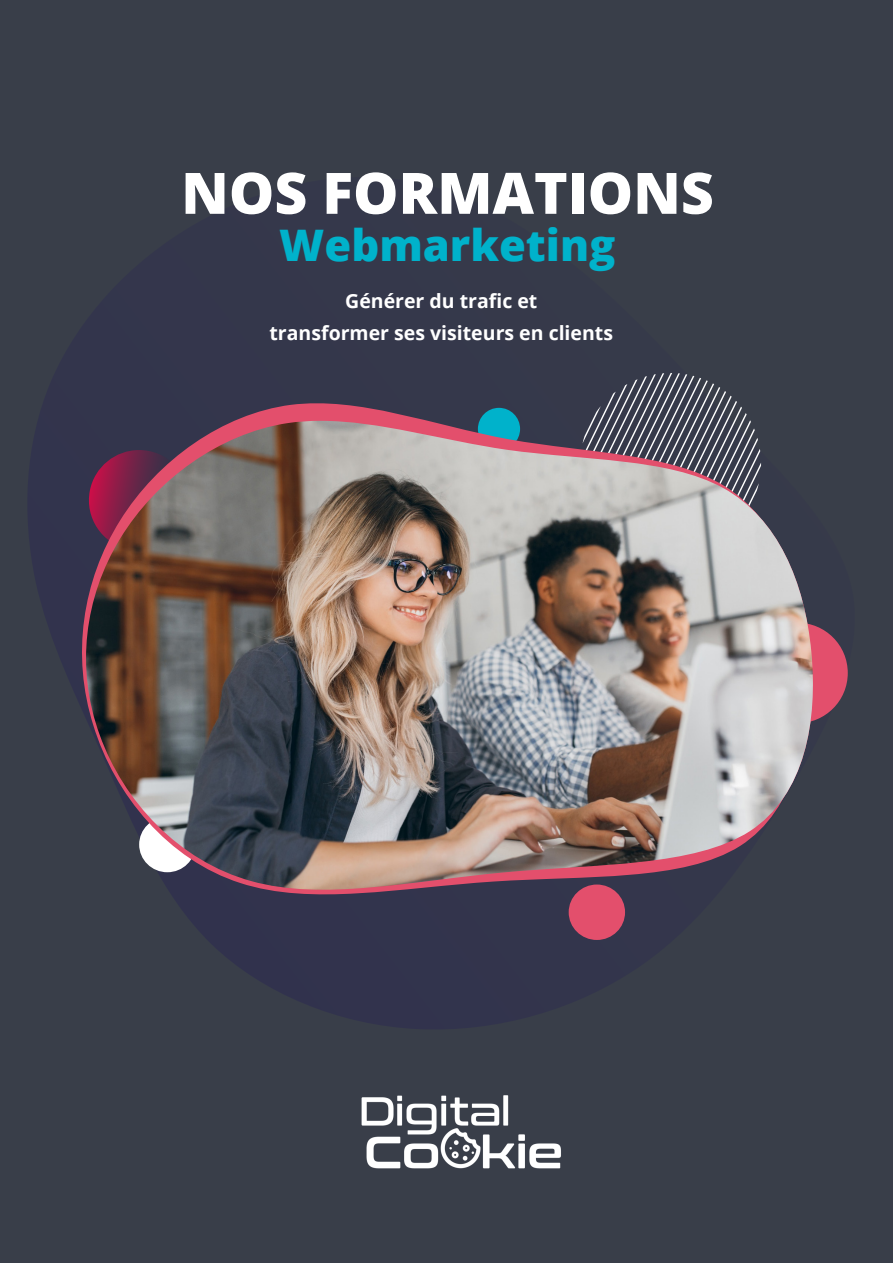
<style>
.page{position:relative;width:893px;height:1263px;background:#393e49}
.page>*{position:absolute;margin:0;border:0;box-sizing:border-box;transform-origin:0 0}
.Headline{font:800 57.15px "Open Sans";color:#fff}
.Headline-2{font:800 43.5px "Open Sans";color:#00b2cb}
.Body_Text{font:700 19.5px "Open Sans";color:#fff}
</style>
<div class="page">
<svg style="left:28px;top:493px;width:820px;height:536px"></svg>
<div style="left:747px;top:623px;width:101px;height:100px;background:#e34f6c;border-radius:50%"></div>
<svg style="left:612px;top:373px;width:119px;height:23px"></svg>
<div style="left:569px;top:884px;width:56px;height:56px;background:#e34f6c;border-radius:50%"></div>
<img style="left:361px;top:1095px;width:200px;height:74px">
<svg style="left:71px;top:396px;width:741px;height:510px"></svg>
<svg style="left:75px;top:413px;width:743px;height:488px"></svg>
<img style="left:84px;top:421px;width:730px;height:470px">
<p class="Headline" style="left:181px;top:150px;width:534px">NOS FORMATIONS</p>
<p class="Headline-2" style="left:279px;top:212px;width:338px">Webmarketing</p>
<p class="Body_Text" style="left:345px;top:287px;width:194px">Générer du trafic et</p>
<p class="Body_Text" style="left:269px;top:319px;width:345px">transformer ses visiteurs en clients</p>
</div>
